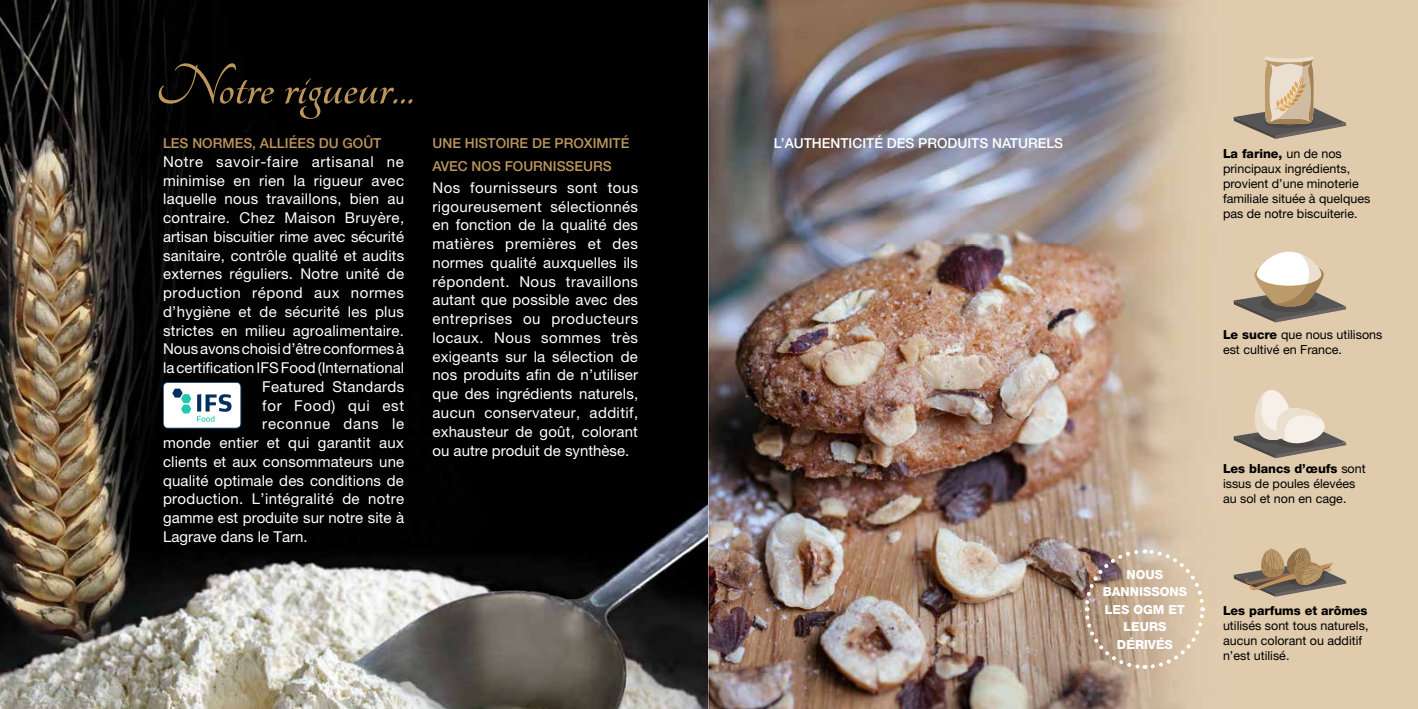
<style>
.page{position:relative;width:1418px;height:709px;background:#fff}
.page>*{position:absolute;margin:0;border:0;box-sizing:border-box;transform-origin:0 0}
.t1{font:700 62.5px "Tangerine";color:#bc965c}
.t2{font:15px/18.8px "Helvetica Neue LT Pro";letter-spacing:.015em;color:#fff;text-align:justify}
.t3{font:15px "Helvetica Neue LT Pro";letter-spacing:.045em;color:#fff}
.t4{font:15px "Helvetica Neue LT Pro";letter-spacing:.035em;color:#fff}
.t5{font:15px "Helvetica Neue LT Pro";letter-spacing:.05em;color:#fff}
.t6{font:500 13.75px/22.5px "Helvetica Neue LT Pro";color:#bc965c}
.t7{font:500 13.75px "Helvetica Neue LT Pro";color:#fff}
.t8{font:12.5px/15px "Helvetica Neue LT Pro";color:#000}
.t9{font:800 12.5px/17.5px "Helvetica Neue LT Pro";color:#fff;text-align:center}
.t10{font:800 12.5px "Helvetica Neue LT Pro";color:#000}
.s1{font-weight:800}
</style>
<div class="page">
<img style="left:0;top:0;width:709px;height:709px">
<div style="left:163px;top:382px;width:78px;height:46px;background:#fff;border-radius:5px"></div>
<div style="left:163px;top:382px;width:78px;height:46px;border:1px solid #003060;border-radius:5px"></div>
<svg style="left:172px;top:388px;width:19px;height:25px"></svg>
<svg style="left:197px;top:394px;width:34px;height:28px"></svg>
<img style="left:709px;top:0;width:708px;height:709px">
<svg style="left:1233px;top:389px;width:113px;height:69px;background:#ccbeac"></svg>
<svg style="left:1233px;top:547px;width:113px;height:49px;background:#b19b7f"></svg>
<svg style="left:1233px;top:252px;width:113px;height:70px"></svg>
<svg style="left:1233px;top:56px;width:113px;height:83px;background:#c6b39a"></svg>
<svg style="left:1082px;top:547px;width:124px;height:124px;background:#c3ac96"></svg>
<h1 class="t1" style="left:156px;top:56px;width:259px">Notre rigueur...</h1>
<p class="t6" style="left:163px;top:132px;width:220px">LES NORMES, ALLIÉES DU GOÛT</p>
<p class="t3" style="left:163px;top:152px;width:242px">Notre savoir-faire artisanal ne</p>
<p class="t2" style="left:163px;top:171px;width:242px">minimise en rien la rigueur avec</p>
<p class="t2" style="left:163px;top:189px;width:242px">laquelle nous travaillons, bien au</p>
<p class="t2" style="left:163px;top:208px;width:243px">contraire. Chez Maison Bruyère,</p>
<p class="t2" style="left:163px;top:227px;width:242px">artisan biscuitier rime avec sécurité</p>
<p class="t2" style="left:163px;top:246px;width:242px">sanitaire, contrôle qualité et audits</p>
<p class="t2" style="left:163px;top:264px;width:242px">externes réguliers. Notre unité de</p>
<p class="t4" style="left:163px;top:284px;width:242px">production répond aux normes</p>
<p class="t2" style="left:163px;top:302px;width:242px">d’hygiène et de sécurité les plus</p>
<p class="t2" style="left:163px;top:321px;width:242px">strictes en milieu agroalimentaire.</p>
<p class="t2" style="left:163px;top:339px;width:242px">Nous avons choisi d’être conformes à</p>
<p class="t2" style="left:163px;top:358px;width:242px">la certification IFS Food (International</p>
<p class="t2" style="left:262px;top:377px;width:143px">Featured Standards</p>
<p class="t3" style="left:262px;top:396px;width:143px">for Food) qui est</p>
<p class="t5" style="left:262px;top:415px;width:143px">reconnue dans le</p>
<p class="t2" style="left:163px;top:433px;width:242px">monde entier et qui garantit aux</p>
<p class="t2" style="left:163px;top:452px;width:243px">clients et aux consommateurs une</p>
<p class="t2" style="left:163px;top:471px;width:242px">qualité optimale des conditions de</p>
<p class="t2" style="left:163px;top:489px;width:242px">production. L’intégralité de notre</p>
<p class="t2" style="left:163px;top:508px;width:242px">gamme est produite sur notre site à</p>
<p class="t2" style="left:163px;top:527px;width:146px">Lagrave dans le Tarn.</p>
<p class="t6" style="left:432px;top:132px;width:198px">UNE HISTOIRE DE PROXIMITÉ<br>AVEC NOS FOURNISSEURS</p>
<p class="t2" style="left:432px;top:178px;width:207px">Nos fournisseurs sont tous rigoureusement sélectionnés en fonction de la qualité des matières premières et des normes qualité auxquelles ils répondent. Nous travaillons autant que possible avec des entreprises ou producteurs locaux. Nous sommes très exigeants sur la sélection de nos produits afin de n’utiliser que des ingrédients naturels, aucun conservateur, additif, exhausteur de goût, colorant ou autre produit de synthèse.</p>
<p class="t7" style="left:774px;top:135px;width:291px">L’AUTHENTICITÉ DES PRODUITS NATURELS</p>
<p class="t8" style="left:1222px;top:146px;width:149px"><span class="s1">La farine,</span> un de nos principaux ingrédients, provient d’une minoterie familiale située à quelques pas de notre biscuiterie.</p>
<p class="t8" style="left:1222px;top:326px;width:161px"><span class="s1">Le sucre</span> que nous utilisons est cultivé en France.</p>
<p class="t9" style="left:1102px;top:565px;width:86px">Nous<br>bann issons les OGM et leurs dérivés</p>
<p class="t8" style="left:1222px;top:461px;width:144px"><span class="s1">Les blancs d’œufs</span> sont issus de poules élevées au sol et non en cage.</p>
<p class="t10" style="left:1222px;top:603px;width:146px">Les parfums et arômes</p>
<p class="t8" style="left:1222px;top:618px;width:147px">utilisés sont tous naturels, aucun colorant ou additif n’est utilisé.</p>
</div>
